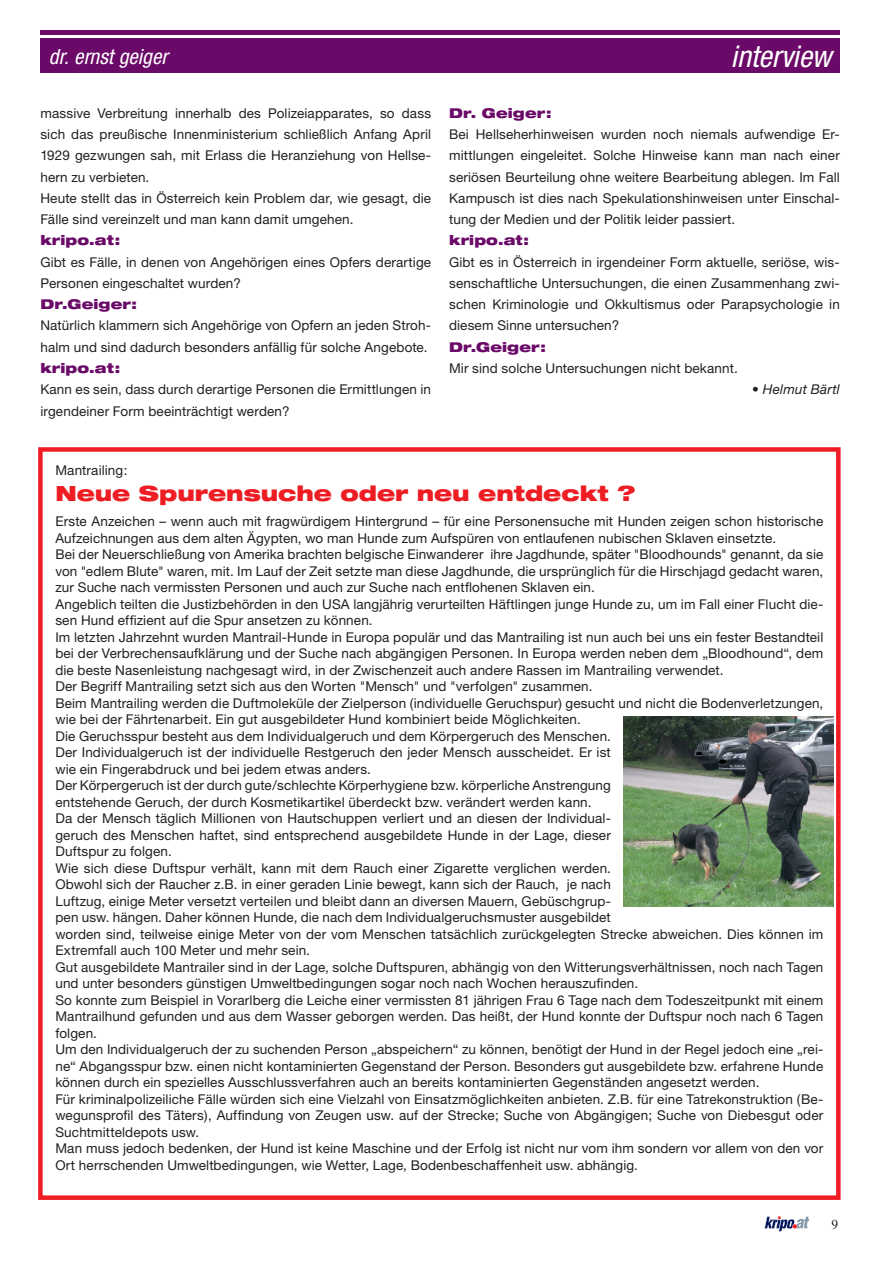
<style>
.page{position:relative;width:893px;height:1263px;background:#fff}
.page>*{position:absolute;margin:0;border:0;box-sizing:border-box;transform-origin:0 0}
.t1{font:italic condensed 30px "Helvetica Neue";letter-spacing:-.005em;color:#fff}
.t2{font:900 expanded 21px "Helvetica Neue";letter-spacing:-.005em;color:#ee1d23}
.t3{font:italic condensed 21px "Helvetica Neue";letter-spacing:.005em;color:#fff}
.t4{font:13.5px/16.5px "Helvetica Neue";letter-spacing:.01em;color:#231f20}
.t5{font:900 expanded 13.5px "Helvetica Neue";letter-spacing:.01em;color:#6a0968}
.t6{font:italic 13.5px "Helvetica Neue";letter-spacing:.015em;color:#231f20}
.t7{font:13.5px "Times New Roman";color:#231f20}
</style>
<div class="page">
<hr style="left:40px;top:30px;width:800px;height:4px;background:#6a0968">
<div style="left:40px;top:38px;width:800px;height:34px;background:#6a0968"></div>
<svg style="left:764px;top:1216px;width:46px;height:15px"></svg>
<div style="left:38px;top:447px;width:803px;height:753px;border:4px solid #ee1d23"></div>
<img style="left:624px;top:717px;width:209px;height:190px">
<h2 class="t3" style="left:49px;top:44px;width:120px">dr. ernst geiger</h2>
<p class="t4" style="left:40px;top:102px;width:392px;line-height:21.3px">massive Verbreitung innerhalb des Polizeiapparates, so dass sich das preußische Innenministerium schließlich Anfang April 1929 gezwungen sah, mit Erlass die Heranziehung von Hellse&shy;hern zu verbieten.<br>Heute stellt das in Österreich kein Problem dar, wie gesagt, die Fälle sind vereinzelt und man kann damit umgehen.</p>
<p class="t5" style="left:40px;top:232px;width:82px">kripo.at:</p>
<p class="t4" style="left:40px;top:251px;width:392px;line-height:21.3px">Gibt es Fälle, in denen von Angehörigen eines Opfers derartige<br>Personen eingeschaltet wurden?</p>
<p class="t5" style="left:40px;top:295px;width:98px">Dr.Geiger:</p>
<p class="t4" style="left:40px;top:315px;width:392px;line-height:21.3px">Natürlich klammern sich Angehörige von Opfern an jeden Stroh&shy;halm und sind dadurch besonders anfällig für solche Angebote.</p>
<p class="t5" style="left:40px;top:359px;width:82px">kripo.at:</p>
<p class="t4" style="left:40px;top:379px;width:392px;line-height:21.3px">Kann es sein, dass durch derartige Personen die Ermittlungen in irgendeiner Form beeinträchtigt werden?</p>
<h1 class="t1" style="left:731px;top:39px;width:102px">interview</h1>
<p class="t5" style="left:449px;top:104px;width:104px">Dr. Geiger:</p>
<p class="t4" style="left:449px;top:123px;width:392px;line-height:21.3px;text-align:justify">Bei Hellseherhinweisen wurden noch niemals aufwendige Er&shy;mittlungen eingeleitet. Solche Hinweise kann man nach einer seriösen Beurteilung ohne weitere Bearbeitung ablegen. Im Fall Kampusch ist dies nach Spekulationshinweisen unter Einschal&shy;tung der Medien und der Politik leider passiert.</p>
<p class="t5" style="left:449px;top:232px;width:82px">kripo.at:</p>
<p class="t4" style="left:449px;top:251px;width:392px;line-height:21.3px;text-align:justify">Gibt es in Österreich in irgendeiner Form aktuelle, seriöse, wis&shy;senschaftliche Untersuchungen, die einen Zusammenhang zwi&shy;schen Kriminologie und Okkultismus oder Parapsychologie in diesem Sinne untersuchen?</p>
<p class="t5" style="left:449px;top:338px;width:98px">Dr.Geiger:</p>
<p class="t4" style="left:449px;top:360px;width:290px">Mir sind solche Untersuchungen nicht bekannt.</p>
<p class="t6" style="left:752px;top:381px;width:89px">• Helmut Bärtl</p>
<p class="t4" style="left:55px;top:462px;width:74px">Mantrailing:</p>
<h2 class="t2" style="left:55px;top:479px;width:581px">Neue Spurensuche oder neu entdeckt ?</h2>
<p class="t4" style="left:55px;top:513px;width:769px">Erste Anzeichen – wenn auch mit fragwürdigem Hintergrund – für eine Personensuche mit Hunden zeigen schon historische Aufzeichnungen aus dem alten Ägypten, wo man Hunde zum Aufspüren von entlaufenen nubischen Sklaven einsetzte.<br>Bei der Neuerschließung von Amerika brachten belgische Einwanderer ihre Jagdhunde, später "Bloodhounds" genannt, da sie von "edlem Blute" waren, mit. Im Lauf der Zeit setzte man diese Jagdhunde, die ursprünglich für die Hirschjagd gedacht waren, zur Suche nach vermissten Personen und auch zur Suche nach entflohenen Sklaven ein.<br>Angeblich teilten die Justizbehörden in den USA langjährig verurteilten Häftlingen junge Hunde zu, um im Fall einer Flucht die&shy;sen Hund effizient auf die Spur ansetzen zu können.<br>Im letzten Jahrzehnt wurden Mantrail-Hunde in Europa populär und das Mantrailing ist nun auch bei uns ein fester Bestandteil bei der Verbrechensaufklärung und der Suche nach abgängigen Personen. In Europa werden neben dem „Bloodhound“, dem die beste Nasenleistung nachgesagt wird, in der Zwischenzeit auch andere Rassen im Mantrailing verwendet.<br>Der Begriff Mantrailing setzt sich aus den Worten "Mensch" und "verfolgen" zusammen.<br>Beim Mantrailing werden die Duftmoleküle der Zielperson (individuelle Geruchspur) gesucht und nicht die Bodenverletzungen, wie bei der Fährtenarbeit. Ein gut ausgebildeter Hund kombiniert beide Möglichkeiten.<br>Die Geruchsspur besteht aus dem Individualgeruch und dem Körpergeruch des Menschen.<br>Der Individualgeruch ist der individuelle Restgeruch den jeder Mensch ausscheidet. Er ist<br>wie ein Fingerabdruck und bei jedem etwas anders.<br>Der Körpergeruch ist der durch gute/schlechte Körperhygiene bzw. körperliche Anstrengung<br>entstehende Geruch, der durch Kosmetikartikel überdeckt bzw. verändert werden kann.<br>Da der Mensch täglich Millionen von Hautschuppen verliert und an diesen der Individual-<br>geruch des Menschen haftet, sind entsprechend ausgebildete Hunde in der Lage, dieser<br>Duftspur zu folgen.<br>Wie sich diese Duftspur verhält, kann mit dem Rauch einer Zigarette verglichen werden.<br>Obwohl sich der Raucher z.B. in einer geraden Linie bewegt, kann sich der Rauch, je nach<br>Luftzug, einige Meter versetzt verteilen und bleibt dann an diversen Mauern, Gebüschgrup-<br>pen usw. hängen. Daher können Hunde, die nach dem Individualgeruchsmuster ausgebildet<br>worden sind, teilweise einige Meter von der vom Menschen tatsächlich zurückgelegten Strecke abweichen. Dies können im Extremfall auch 100 Meter und mehr sein.<br>Gut ausgebildete Mantrailer sind in der Lage, solche Duftspuren, abhängig von den Witterungsverhältnissen, noch nach Tagen und unter besonders günstigen Umweltbedingungen sogar noch nach Wochen herauszufinden.<br>So konnte zum Beispiel in Vorarlberg die Leiche einer vermissten 81 jährigen Frau 6 Tage nach dem Todeszeitpunkt mit einem Mantrailhund gefunden und aus dem Wasser geborgen werden. Das heißt, der Hund konnte der Duftspur noch nach 6 Tagen folgen.<br>Um den Individualgeruch der zu suchenden Person „abspeichern“ zu können, benötigt der Hund in der Regel jedoch eine „rei&shy;ne“ Abgangsspur bzw. einen nicht kontaminierten Gegenstand der Person. Besonders gut ausgebildete bzw. erfahrene Hunde können durch ein spezielles Ausschlussverfahren auch an bereits kontaminierten Gegenständen angesetzt werden.<br>Für kriminalpolizeiliche Fälle würden sich eine Vielzahl von Einsatzmöglichkeiten anbieten. Z.B. für eine Tatrekonstruktion (Be&shy;wegunsprofil des Täters), Auffindung von Zeugen usw. auf der Strecke; Suche von Abgängigen; Suche von Diebesgut oder Suchtmitteldepots usw.<br>Man muss jedoch bedenken, der Hund ist keine Maschine und der Erfolg ist nicht nur vom ihm sondern vor allem von den vor Ort herrschenden Umweltbedingungen, wie Wetter, Lage, Bodenbeschaffenheit usw. abhängig.</p>
<p class="t7" style="left:832px;top:1215px;width:8px">9</p>
</div>
